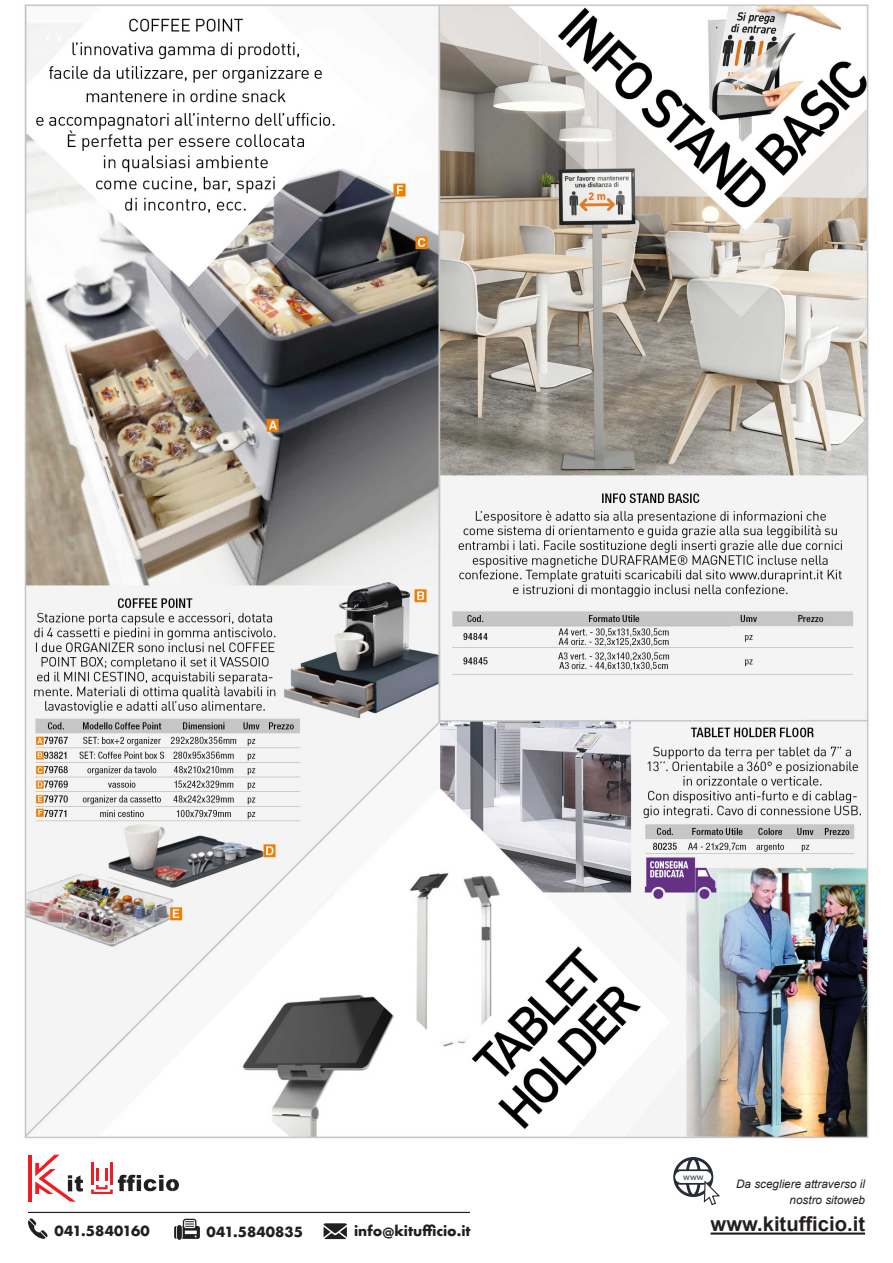
<style>
.page{position:relative;width:893px;height:1263px;background:#fff}
.page>*{position:absolute;margin:0;border:0;box-sizing:border-box;transform-origin:0 0}
.t1{font:700 20.25px "Arial";color:#231f20}
.t2{font:700 13.65px "Futura";color:#231f20}
.t3{font:italic 11.7px/16px "Arial";color:#231f20;text-align:right}
.t4{font:9.15px "Myriad Pro";color:#272c36}
</style>
<div class="page">
<img style="left:24px;top:4px;width:845px;height:1136px">
<hr style="left:710px;top:1233px;width:155px;height:2px;background:#231f20">
<svg style="left:673px;top:1157px;width:47px;height:49px"></svg>
<svg style="left:28px;top:1218px;width:20px;height:21px"></svg>
<svg style="left:323px;top:1223px;width:24px;height:16px"></svg>
<svg style="left:174px;top:1219px;width:26px;height:21px"></svg>
<hr style="left:28px;top:1212px;width:442px;height:1px;background:#231f20">
<svg style="left:35px;top:1155px;width:48px;height:47px"></svg>
<hr style="left:28px;top:1155px;width:4px;height:47px;background:#ee1d23">
<hr style="left:91px;top:1163px;width:3px;height:22px;background:#ee1d23">
<hr style="left:110px;top:1163px;width:3px;height:22px;background:#ee1d23">
<svg style="left:91px;top:1169px;width:88px;height:25px"></svg>
<p class="t2" style="left:55px;top:1221px;width:97px">041.5840160</p>
<p class="t2" style="left:206px;top:1222px;width:98px">041.5840835</p>
<p class="t2" style="left:354px;top:1221px;width:118px">info@kitufficio.it</p>
<p class="t4" style="left:683px;top:1171px;width:22px">www</p>
<p class="t3" style="left:736px;top:1176px;width:130px">Da scegliere attraverso il nostro sitoweb</p>
<h1 class="t1" style="left:710px;top:1211px;width:156px">www.kitufficio.it</h1>
</div>
